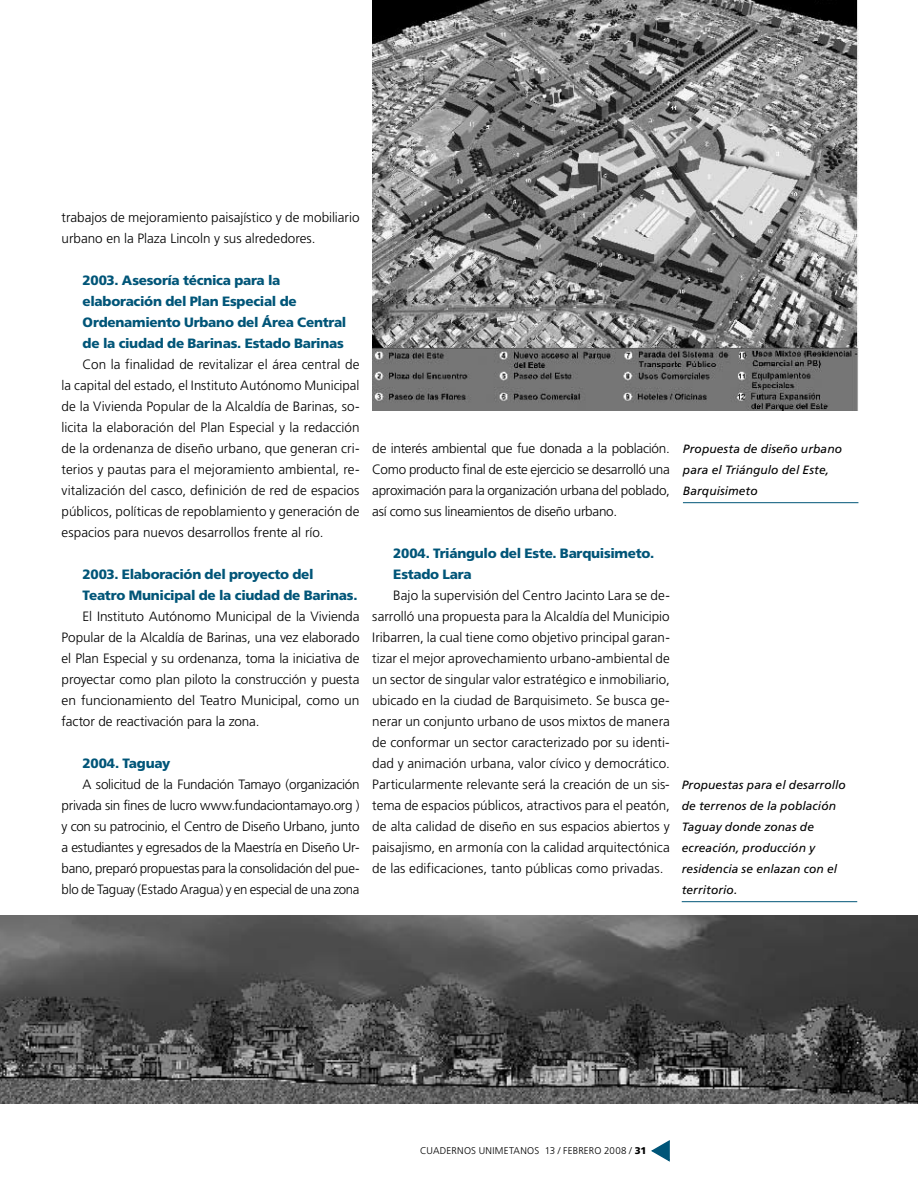
<style>
.page{position:relative;width:918px;height:1188px;background:#fff}
.page>*{position:absolute;margin:0;border:0;box-sizing:border-box;transform-origin:0 0}
.t1{font:300 13.5px/21px "Frutiger";letter-spacing:-.005em;color:#000;text-align:justify}
.t2{font:900 13.5px/21px "Frutiger";letter-spacing:-.02em;color:#005578}
.t3{font:italic 12px/21px "Frutiger";letter-spacing:.005em;color:#000}
.t4{font:300 9.75px "Frutiger";letter-spacing:.025em;color:#000}
.s1{font-weight:900}
</style>
<div class="page">
<svg style="left:651px;top:1140px;width:19px;height:22px"></svg>
<hr style="left:682px;top:901px;width:175px;height:1px;background:#005578">
<img style="left:0;top:915px;width:918px;height:189px">
<img style="left:372px;top:0;width:486px;height:410px">
<hr style="left:683px;top:502px;width:175px;height:1px;background:#005578">
<p class="t1" style="left:62px;top:207px;width:299px">trabajos de mejoramiento paisajístico y de mobiliario urbano en la Plaza Lincoln y sus alrededores.</p>
<p class="t2" style="left:83px;top:270px;width:265px">2003. Asesoría técnica para la elaboración del Plan Especial de Ordenamiento Urbano del Área Central de la ciudad de Barinas. Estado Barinas</p>
<p class="t1" style="left:62px;top:354px;width:299px;text-indent:21px">Con la finalidad de revitalizar el área central de la capital del estado, el I nstituto Autónomo M unicipal de la Vivienda Popular de la Alcaldía de Barinas, so&shy;licita la elaboración del Plan Especial y la redacción de la ordenanza de diseño urbano, que generan cri&shy;terios y pautas para el mejoramiento ambiental, re&shy;vitalización del casco, definición de red de espacios públicos, políticas de repoblamiento y generación de espacios para nuevos desarrollos frente al río.</p>
<p class="t2" style="left:83px;top:564px;width:276px">2003. Elaboración del proyecto del<br>Teatro Municipal de la ciudad de Barinas.</p>
<p class="t1" style="left:62px;top:606px;width:299px;text-indent:21px">El I nstituto Autónomo M unicipal de la Vivienda Popular de la Alcaldía de Barinas, una vez elaborado el Plan Especial y su ordenanza, toma la iniciativa de proyectar como plan piloto la construcción y puesta en funcionamiento del Teatro M unicipal, como un factor de reactivación para la zona.</p>
<p class="t2" style="left:83px;top:753px;width:89px">2004. Taguay</p>
<p class="t1" style="left:62px;top:774px;width:299px;text-indent:21px">A solicitud de la Fundación Tamayo (organización privada sin fines de lucro www.fundaciontamayo.org ) y con su patrocinio, el Centro de Diseño U rbano, junto a estudiantes y egresados de la M aestría en Diseño U r&shy;bano, preparó propuestas para la consolidación del pue&shy;blo de Taguay (Estado Aragua) y en especial de una zona</p>
<p class="t1" style="left:372px;top:438px;width:299px">de interés ambiental que fue donada a la población.<br>Como producto final de este ejercicio se desarrolló una aproximación para la organización urbana del poblado, así como sus lineamientos de diseño urbano.</p>
<p class="t2" style="left:393px;top:543px;width:262px">2004. Triángulo del Este. Barquisimeto.<br>Estado Lara</p>
<p class="t1" style="left:372px;top:585px;width:299px;text-indent:21px">Bajo la supervisión del Centro Jacinto Lara se de&shy;sarrolló una propuesta para la Alcaldía del M unicipio I ribarren, la cual tiene como objetivo principal garan&shy;tizar el mejor aprovechamiento urbano-ambiental de un sector de singular valor estratégico e inmobiliario, ubicado en la ciudad de Barquisimeto. Se busca ge&shy;nerar un conjunto urbano de usos mixtos de manera de conformar un sector caracterizado por su identi&shy;dad y animación urbana, valor cívico y democrático.<br>Particularmente relevante será la creación de un sis&shy;tema de espacios públicos, atractivos para el peatón, de alta calidad de diseño en sus espacios abiertos y paisajismo, en armonía con la calidad arquitectónica de las edificaciones, tanto públicas como privadas.</p>
<p class="t3" style="left:683px;top:438px;width:161px">Propuesta de diseño urbano para el Triángulo del Este,<br>Barquisimeto</p>
<p class="t3" style="left:682px;top:774px;width:165px">Propuestas para el desarrollo de terrenos de la población<br>Taguay donde zonas de ecreación, producción y residencia se enlazan con el territorio.</p>
<p class="t4" style="left:420px;top:1146px;width:165px">cuadernos unimetanos 13 / FEBRERO</p>
<p class="t4" style="left:604px;top:1146px;width:44px">2008 / <span class="s1">31</span></p>
</div>
